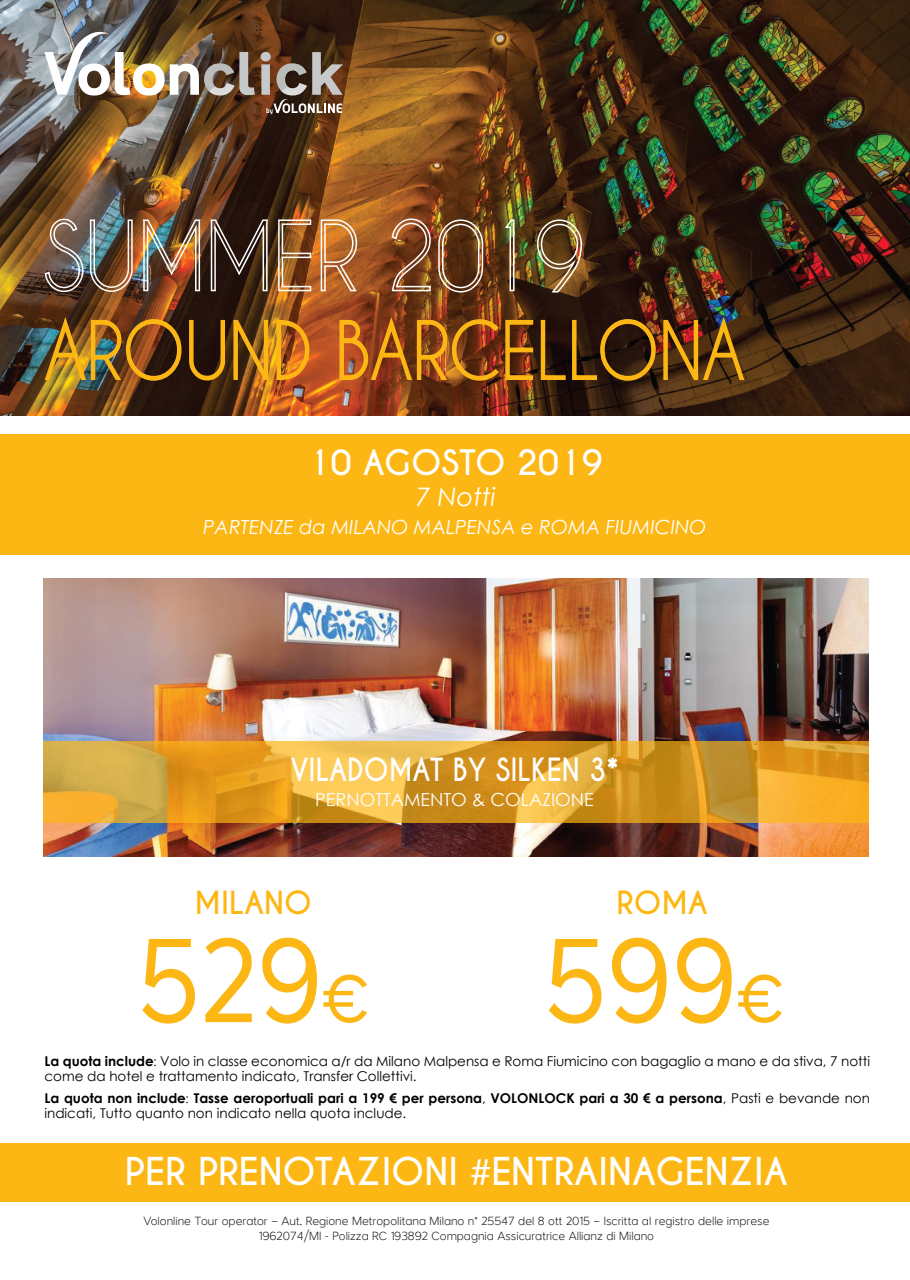
<style>
.page{position:relative;width:910px;height:1280px;background:#fff}
.page>*{position:absolute;margin:0;border:0;box-sizing:border-box;transform-origin:0 0}
.t1{font:120px "Larke Neue";color:#fdb714;scale:.9 1}
.t2{font:75px "Caviar Dreams";color:#fdb714;scale:.9 1}
.t3{font:700 36px "Caviar Dreams";color:#fff}
.t4{font:700 33px "Caviar Dreams";color:#fff}
.t5{font:700 30px "Caviar Dreams";color:#fff;scale:.9 1}
.t6{font:700 30px "Caviar Dreams";color:#fdb714}
.t7{font:italic 25.5px "Century Gothic";color:#fff}
.t8{font:italic 19.5px "Century Gothic";color:#fff}
.t9{font:18px "Century Gothic";color:#fff}
.t10{font:13.5px/15px "Century Gothic";color:#000}
.t11{font:700 13.5px/15px "Century Gothic";color:#000}
.t12{font:100 12px/14.4px "Larke Neue";color:#131718;text-align:center}
.s1{font-size:67.5px}
.s2{font-weight:700}
.s3{font-family:"Larke Neue";font-weight:100}
.s4{font-weight:400}
.s5{font-family:"Lato";font-weight:400}
</style>
<div class="page">
<img style="left:43px;top:578px;width:825px;height:278px">
<img style="left:0;top:0;width:910px;height:415px">
<div style="left:0;top:435px;width:910px;height:120px;background:#fdb714"></div>
<div style="left:0;top:1143px;width:910px;height:58px;background:#fdb714"></div>
<svg style="left:43px;top:741px;width:825px;height:81px;background:#dda22e"></svg>
<img style="left:44px;top:32px;width:211px;height:64px">
<svg style="left:261px;top:52px;width:82px;height:62px;background:#7d685a"></svg>
<img style="left:44px;top:314px;width:138px;height:67px">
<svg style="left:188px;top:319px;width:38px;height:62px;background:#4a2f0c"></svg>
<svg style="left:233px;top:319px;width:36px;height:62px;background:#8b5d16"></svg>
<svg style="left:276px;top:319px;width:34px;height:62px;background:#c56e1d"></svg>
<img style="left:339px;top:314px;width:195px;height:67px">
<svg style="left:540px;top:318px;width:116px;height:63px;background:#442a0d"></svg>
<img style="left:663px;top:314px;width:82px;height:67px">
<img style="left:44px;top:218px;width:89px;height:75px">
<img style="left:142px;top:218px;width:60px;height:74px">
<svg style="left:209px;top:218px;width:60px;height:74px;background:#4f3e35"></svg>
<svg style="left:277px;top:219px;width:35px;height:73px;background:#9e6d45"></svg>
<svg style="left:320px;top:219px;width:38px;height:74px;background:#c88650"></svg>
<svg style="left:391px;top:218px;width:40px;height:74px;background:#915e3c"></svg>
<img style="left:437px;top:219px;width:47px;height:74px">
<svg style="left:504px;top:218px;width:11px;height:74px"></svg>
<img style="left:536px;top:219px;width:47px;height:74px">
<h2 class="t2" style="left:44px;top:306px;width:780px">AROUND BARCELLONA</h2>
<h3 class="t4" style="left:308px;top:443px;width:296px">10 AGOSTO 2019</h3>
<h3 class="t7" style="left:417px;top:479px;width:81px">7 Notti</h3>
<h3 class="t8" style="left:203px;top:514px;width:505px">PARTENZE da MILANO MALPENSA e ROMA FIUMICINO</h3>
<h3 class="t5" style="left:290px;top:751px;width:366px">VILADOMAT BY SILKEN 3*</h3>
<h3 class="t9" style="left:315px;top:787px;width:280px">PERNOTTAMENTO &amp; COLAZIONE</h3>
<h3 class="t6" style="left:195px;top:885px;width:119px">MILANO</h3>
<h1 class="t1" style="left:137px;top:907px;width:259px">529<span class="s1">€</span></h1>
<h3 class="t6" style="left:617px;top:885px;width:93px">ROMA</h3>
<h1 class="t1" style="left:544px;top:907px;width:268px">599<span class="s1">€</span></h1>
<p class="t10" style="left:44px;top:1053px;width:827px"><span class="s2">La quota include</span><span class="s3">:</span> Volo in classe economica a/r da Milano Malpensa e Roma Fiumicino con bagaglio a mano e da stiva, 7 notti come da hotel e trattamento indicato, Transfer Collettivi.</p>
<p class="t11" style="left:44px;top:1090px;width:827px">La quota non include<span class="s3">:</span> Tasse aeroportuali pari a 199 € per persona<span class="s4">,</span> VOLONLOCK pari a 30 € a persona<span class="s4">, Pasti e bevande non indicati, Tutto quanto non indicato nella quota include.</span></p>
<h3 class="t3" style="left:125px;top:1149px;width:665px">PER PRENOTAZIONI <span class="s5">#</span>ENTRAINAGENZIA</h3>
<p class="t12" style="left:143px;top:1214px;width:628px">Volonline Tour operator – Aut. Regione Metropolitana Milano n° 25547 del 8 ott 2015 – Iscritta al registro delle imprese<br>1962074/MI - Polizza RC 193892 Compagnia Assicuratrice Allianz di Milano</p>
</div>
